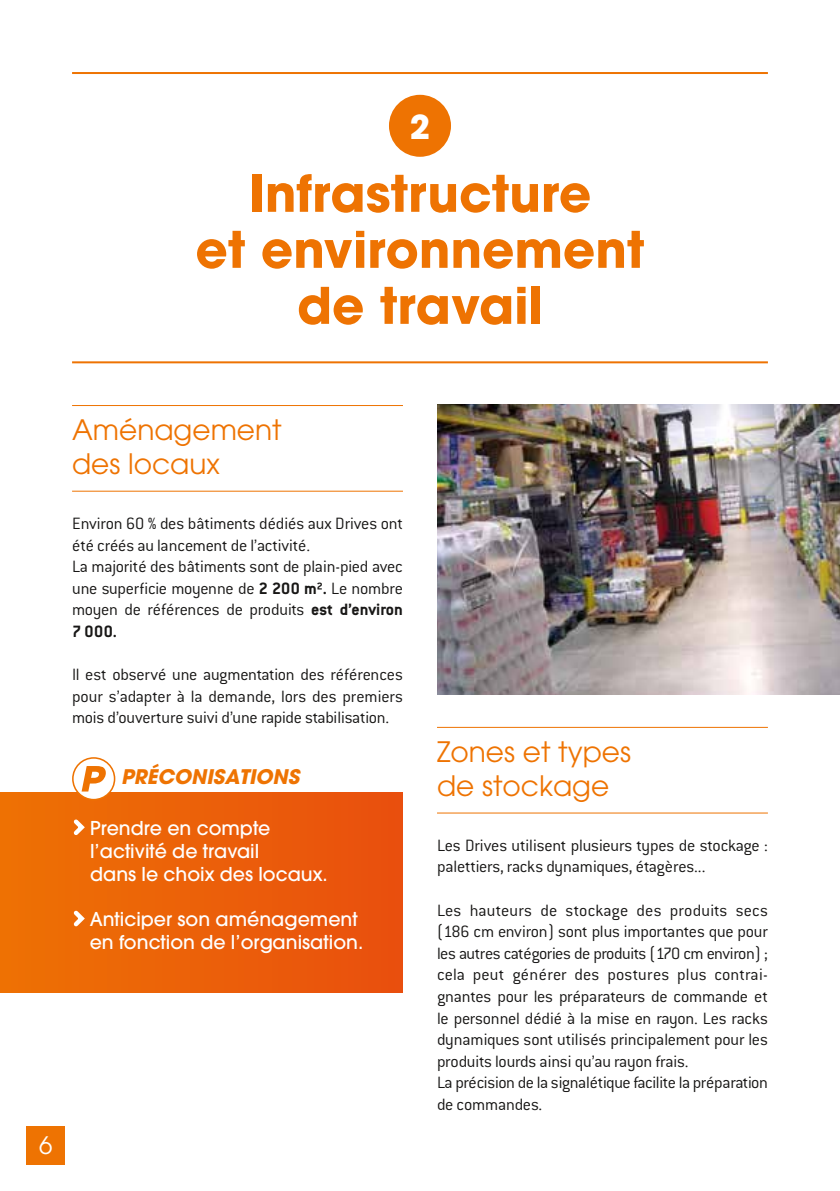
<style>
.page{position:relative;width:840px;height:1191px;background:#fff}
.page>*{position:absolute;margin:0;border:0;box-sizing:border-box;transform-origin:0 0}
.t1{font:700 50px/56px "Avant Garde";color:#ee7302;text-align:center}
.t2{font:700 32.8px "Avant Garde";color:#fff}
.t3{font:28px/33.6px "Avant Garde";color:#ee7302}
.t4{font:24px "Avant Garde";color:#fff}
.t5{font:italic 700 20px "Avant Garde";color:#ee7302}
.t6{font:500 19px/22.8px "Avant Garde";color:#fff}
.t7{font:300 18px/21.6px "Conduit ITC";letter-spacing:-.015em;color:#181716}
.s1{font-weight:700}
</style>
<div class="page">
<div style="left:27px;top:1126px;width:38px;height:38px;background:#ee7302"></div>
<hr style="left:72px;top:405px;width:331px;height:1px;background:#ee7302">
<hr style="left:72px;top:491px;width:331px;height:1px;background:#ee7302">
<hr style="left:437px;top:727px;width:330px;height:1px;background:#ee7302">
<hr style="left:437px;top:812px;width:330px;height:1px;background:#ee7302">
<hr style="left:72px;top:361px;width:695px;height:2px;background:#ee7302">
<hr style="left:72px;top:72px;width:695px;height:2px;background:#ee7302">
<div style="left:389px;top:95px;width:62px;height:62px;background:#ee7302;border-radius:50%"></div>
<div style="left:0;top:792px;width:403px;height:200px;background:linear-gradient(to right,#ee7204,#e94f0e)"></div>
<svg style="left:70px;top:815px;width:18px;height:24px"></svg>
<svg style="left:70px;top:906px;width:18px;height:24px"></svg>
<img style="left:437px;top:404px;width:402px;height:290px">
<div style="left:73px;top:758px;width:41px;height:41px;background:#fff;border-radius:50%"></div>
<div style="left:72px;top:757px;width:43px;height:43px;border:2px solid #ee7302;border-radius:50%"></div>
<svg style="left:82px;top:766px;width:24px;height:25px"></svg>
<h2 class="t2" style="left:409px;top:105px;width:22px">2</h2>
<h1 class="t1" style="left:195px;top:165px;width:450px">Infrastructure<br>et environnement de travail</h1>
<h3 class="t3" style="left:72px;top:413px;width:211px">Aménagement des locaux</h3>
<p class="t7" style="left:72px;top:512px;width:332px">Environ 60 % des bâtiments dédiés aux Drives ont été créés au lancement de l’activité.<br>La majorité des bâtiments sont de plain-pied avec une superficie moyenne de <span class="s1">2 200 m².</span> Le nombre moyen de références de produits <span class="s1">est d’environ 7 000.</span></p>
<p class="t7" style="left:72px;top:664px;width:332px;text-align:justify">Il est observé une augmentation des références pour s’adapter à la demande, lors des premiers mois d’ouverture suivi d’une rapide stabilisation.</p>
<p class="t5" style="left:121px;top:764px;width:179px">PRÉCONISATIONS</p>
<p class="t6" style="left:90px;top:817px;width:239px">Prendre en compte l’activité de travail<br>dans le choix des locaux.</p>
<p class="t6" style="left:90px;top:908px;width:275px">Anticiper son aménagement en fonction de l’organisation.</p>
<h3 class="t4" style="left:39px;top:1131px;width:15px">6</h3>
<h3 class="t3" style="left:437px;top:735px;width:195px">Zones et types de stockage</h3>
<p class="t7" style="left:437px;top:834px;width:332px">Les Drives utilisent plusieurs types de stockage : palettiers, racks dynamiques, étagères...</p>
<p class="t7" style="left:437px;top:899px;width:332px">Les hauteurs de stockage des produits secs (186 cm environ) sont plus importantes que pour les autres catégories de produits (170 cm environ) ; cela peut générer des postures plus contrai&shy;gnantes pour les préparateurs de commande et le personnel dédié à la mise en rayon. Les racks dynamiques sont utilisés principalement pour les produits lourds ainsi qu’au rayon frais.<br>La précision de la signalétique facilite la préparation de commandes.</p>
</div>
